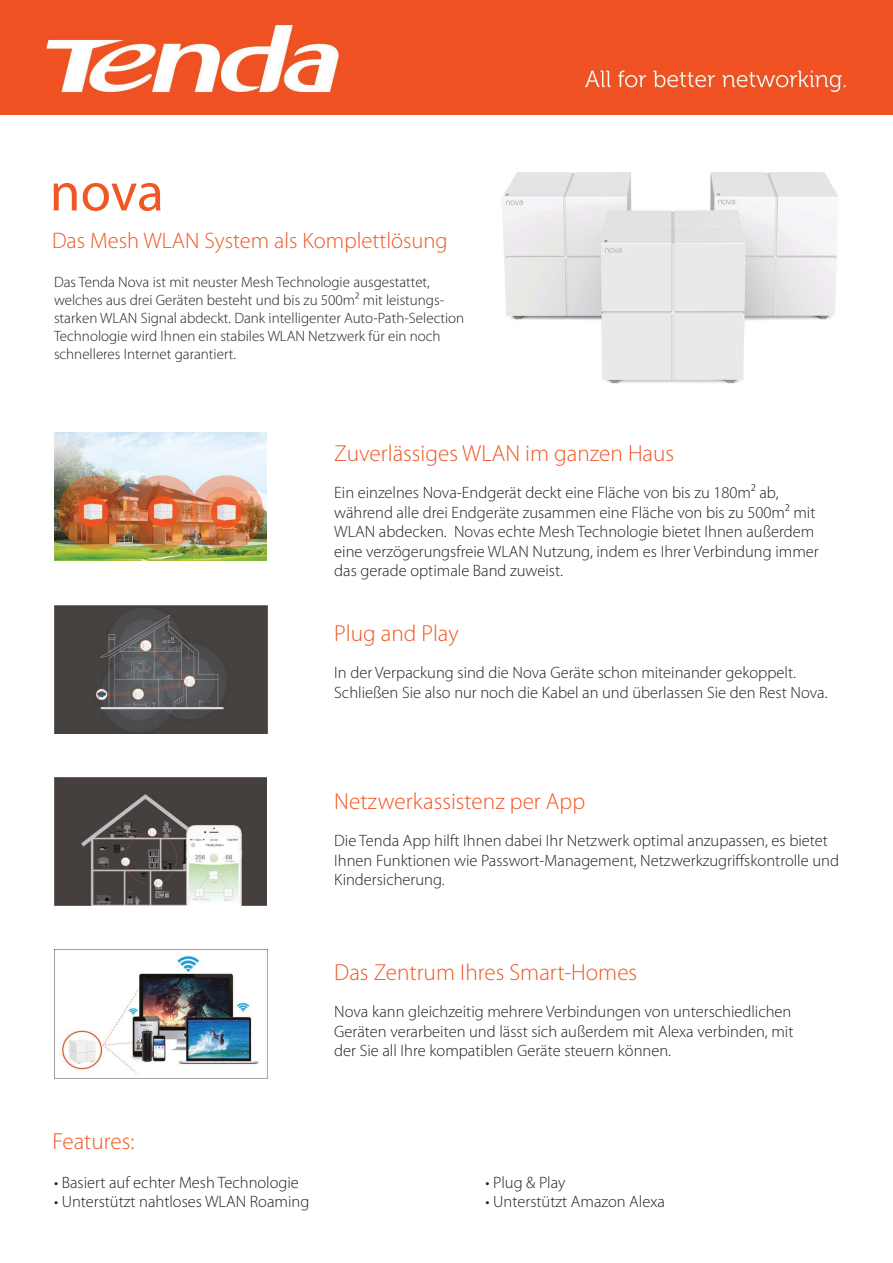
<style>
.page{position:relative;width:893px;height:1263px;background:#fff}
.page>*{position:absolute;margin:0;border:0;box-sizing:border-box;transform-origin:0 0}
.t1{font:55.5px "Myriad Pro";color:#f05722}
.t2{font:300 23.25px "Myriad Pro";color:#f05722}
.t3{font:300 22.5px "Myriad Pro";color:#f05722}
.t4{font:300 16.5px/19.5px "Myriad Pro";color:#221e1f}
.t5{font:300 15px/18px "Myriad Pro";color:#221e1f}
</style>
<div class="page">
<img style="left:0;top:0;width:893px;height:114px">
<img style="left:502px;top:172px;width:336px;height:212px">
<img style="left:54px;top:433px;width:213px;height:127px">
<img style="left:54px;top:606px;width:213px;height:127px">
<img style="left:54px;top:778px;width:213px;height:128px">
<img style="left:54px;top:950px;width:214px;height:128px">
<h1 class="t1" style="left:50px;top:159px;width:116px">nova</h1>
<h3 class="t3" style="left:52px;top:229px;width:397px">Das Mesh WLAN System als Komplettlösung</h3>
<p class="t5" style="left:54px;top:274px;width:412px">Das Tenda Nova ist mit neuster Mesh Technologie ausgestattet, welches aus drei Geräten besteht und bis zu 500m² mit leistungs&shy;starken WLAN Signal abdeckt. Dank intelligenter Auto-Path-Selection Technologie wird Ihnen ein stabiles WLAN Netzwerk für ein noch schnelleres Internet garantiert.</p>
<h2 class="t2" style="left:334px;top:442px;width:341px">Zuverlässiges WLAN im ganzen Haus</h2>
<p class="t4" style="left:334px;top:483px;width:486px">Ein einzelnes Nova-Endgerät deckt eine Fläche von bis zu 180m² ab, während alle drei Endgeräte zusammen eine Fläche von bis zu 500m² mit WLAN abdecken. Novas echte Mesh Technologie bietet Ihnen außerdem eine verzögerungsfreie WLAN Nutzung, indem es Ihrer Verbindung immer das gerade optimale Band zuweist.</p>
<h2 class="t2" style="left:334px;top:622px;width:126px">Plug and Play</h2>
<p class="t4" style="left:334px;top:663px;width:495px">In der Verpackung sind die Nova Geräte schon miteinander gekoppelt.<br>Schließen Sie also nur noch die Kabel an und überlassen Sie den Rest Nova.</p>
<h2 class="t2" style="left:334px;top:790px;width:252px">Netzwerkassistenz per App</h2>
<p class="t4" style="left:334px;top:831px;width:506px">Die Tenda App hilft Ihnen dabei Ihr Netzwerk optimal anzupassen, es bietet<br>Ihnen Funktionen wie Passwort-Management, Netzwerkzugriffskontrolle und<br>Kindersicherung.</p>
<h2 class="t2" style="left:334px;top:961px;width:304px">Das Zentrum Ihres Smart-Homes</h2>
<p class="t4" style="left:334px;top:1002px;width:461px">Nova kann gleichzeitig mehrere Verbindungen von unterschiedlichen<br>Geräten verarbeiten und lässt sich außerdem mit Alexa verbinden, mit der Sie all Ihre kompatiblen Geräte steuern können.</p>
<h2 class="t2" style="left:53px;top:1129px;width:83px">Features:</h2>
<p class="t4" style="left:54px;top:1173px;width:246px">• Basiert auf echter Mesh Technologie</p>
<p class="t4" style="left:54px;top:1192px;width:257px">• Unterstützt nahtloses WLAN Roaming</p>
<p class="t4" style="left:486px;top:1173px;width:81px">• Plug &amp; Play</p>
<p class="t4" style="left:486px;top:1192px;width:181px">• Unterstützt Amazon Alexa</p>
</div>
